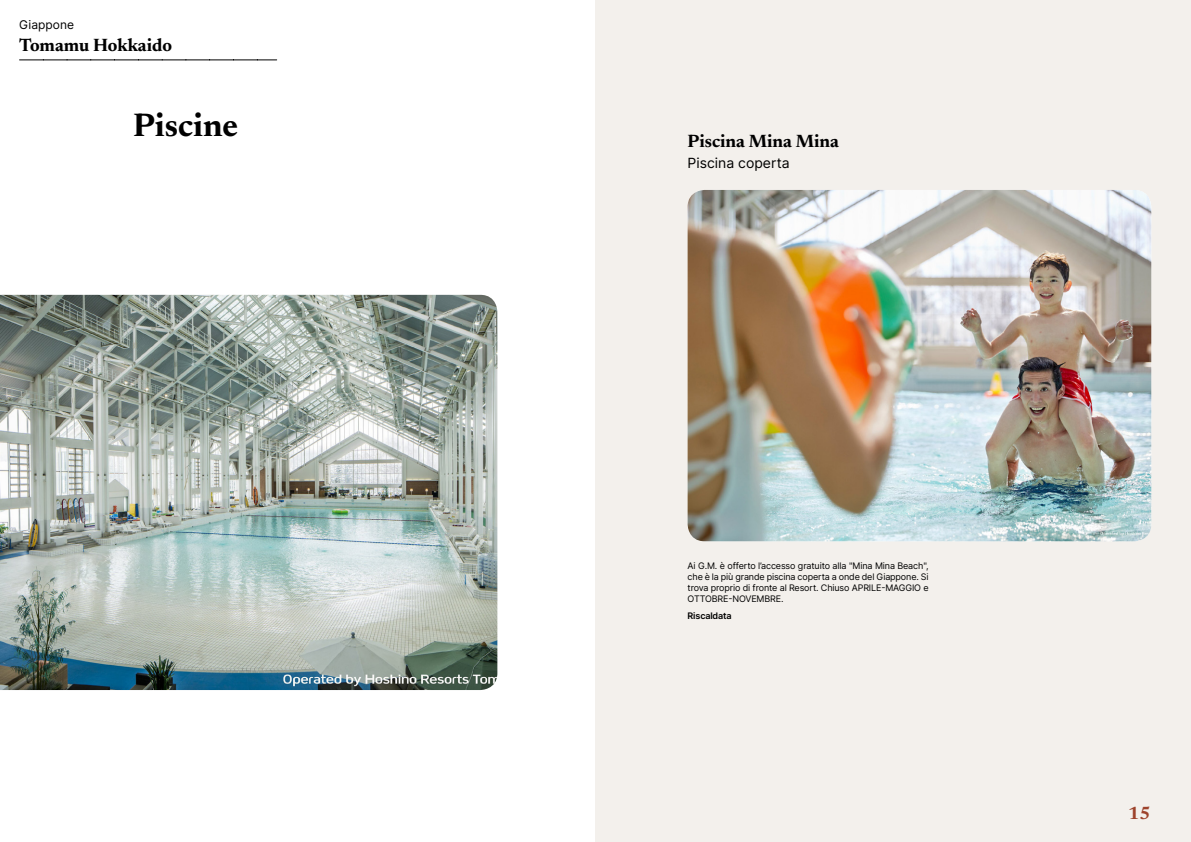
<style>
.page{position:relative;width:1191px;height:842px;background:#fff}
.page>*{position:absolute;margin:0;border:0;box-sizing:border-box;transform-origin:0 0}
.t1{font:700 33px "Newsreader 24 pt";color:#000}
.t2{font:700 18px "Newsreader 24 pt";color:#000}
.t3{font:700 18px "Newsreader 24 pt";color:#9d432c}
.t4{font:14px "Inter";color:#000}
.t5{font:12px "Inter";color:#000}
.t6{font:9px/11px "Inter";letter-spacing:-.015em;color:#000;text-align:justify}
.t7{font:600 9px "Inter";letter-spacing:-.015em;color:#000}
</style>
<div class="page">
<div style="left:595px;top:0;width:596px;height:842px;background:#f3f0ec"></div>
<img style="left:0;top:295px;width:497px;height:395px">
<img style="left:687px;top:190px;width:464px;height:351px">
<svg style="left:20px;top:60px;width:257px;height:1px"></svg>
<h3 class="t5" style="left:19px;top:15px;width:56px">Giappone</h3>
<h2 class="t2" style="left:19px;top:32px;width:154px">Tomamu Hokkaido</h2>
<h1 class="t1" style="left:133px;top:101px;width:106px">Piscine</h1>
<h2 class="t2" style="left:687px;top:128px;width:153px">Piscina Mina Mina</h2>
<h3 class="t4" style="left:687px;top:153px;width:104px">Piscina coperta</h3>
<p class="t6" style="left:687px;top:560px;width:242px">Ai G.M. è offerto l’accesso gratuito alla "Mina Mina Beach", che è la più grande piscina coperta a onde del Giappone. Si trova proprio di fronte al Resort. Chiuso APRILE-MAGGIO e OTTOBRE-NOVEMBRE.</p>
<p class="t7" style="left:687px;top:609px;width:46px">Riscaldata</p>
<h2 class="t3" style="left:1128px;top:800px;width:24px">15</h2>
</div>
